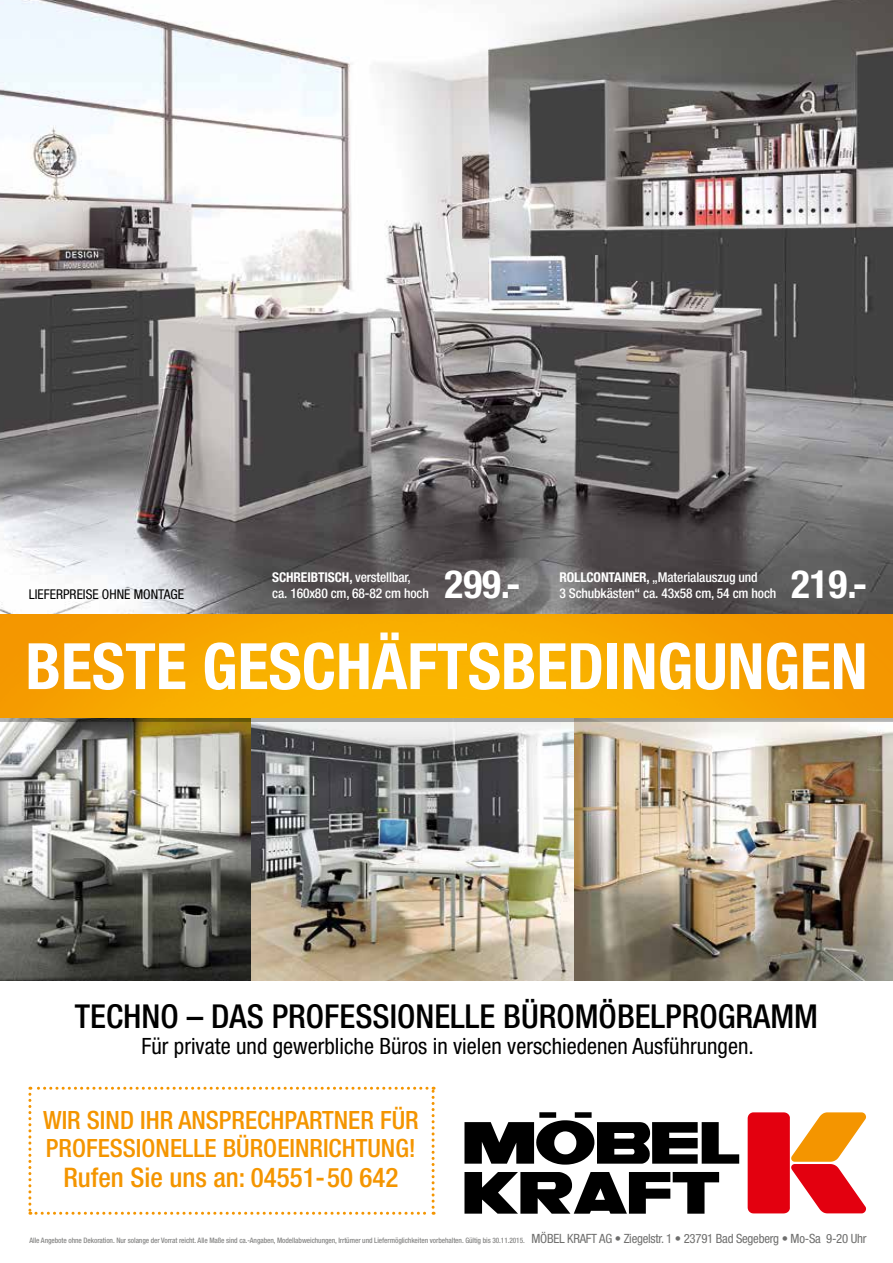
<style>
.page{position:relative;width:893px;height:1263px;background:#fff}
.page>*{position:absolute;margin:0;border:0;box-sizing:border-box;transform-origin:0 0}
.t1{font:700 condensed 64.05px "Helvetica Neue LT Std";color:#fff}
.t2{font:700 condensed 39px "Helvetica Neue LT Std";color:#fff}
.t3{font:500 condensed 33px "Helvetica Neue LT Std";color:#000}
.t4{font:500 condensed 27px "Helvetica Neue LT Std";color:#f49500}
.t5{font:500 condensed 25.2px/28.5px "Helvetica Neue LT Std";color:#f49500}
.t6{font:condensed 22.5px "Helvetica Neue LT Std";color:#000}
.t7{font:500 condensed 13.5px/16.5px "Helvetica Neue LT Std";letter-spacing:-.01em;color:#fff}
.t8{font:700 condensed 13.5px "Helvetica Neue LT Std";letter-spacing:-.01em;color:#fff}
.t9{font:condensed 13.5px "Helvetica Neue LT Std";color:#000}
.t10{font:500 condensed 7.5px "Helvetica Neue LT Std";letter-spacing:-.01em;color:#878786}
.s1{font-weight:700}
.s2{font-weight:500}
.s3{font-weight:400;font-size:12.75px;color:#6f6f6e}
</style>
<div class="page">
<img style="left:0;top:0;width:893px;height:980px">
<svg style="left:748px;top:1112px;width:118px;height:101px"></svg>
<svg style="left:464px;top:1112px;width:275px;height:102px"></svg>
<svg style="left:28px;top:1087px;width:407px;height:128px"></svg>
<svg style="left:0;top:614px;width:893px;height:103px;background:#f7a700"></svg>
<h2 class="t2" style="left:445px;top:561px;width:78px">299.-</h2>
<h1 class="t1" style="left:25px;top:627px;width:844px">BESTE GESCHÄFTSBEDINGUNGEN</h1>
<h3 class="t7" style="left:559px;top:568px;width:218px"><span class="s1">ROLLCONTAINER,</span> „Materialauszug und<br>3 Schubkästen“ ca. 43x58 cm, 54 cm hoch</h3>
<h2 class="t2" style="left:791px;top:561px;width:78px">219.-</h2>
<h3 class="t8" style="left:272px;top:569px;width:140px">SCHREIBTISCH, <span class="s2">verstellbar,</span></h3>
<h3 class="t9" style="left:29px;top:587px;width:157px">LIEFERPREISE OHNE MONTAGE</h3>
<h3 class="t7" style="left:272px;top:585px;width:158px">ca. 160x80 cm, 68-82 cm hoch</h3>
<h3 class="t3" style="left:75px;top:996px;width:745px">TECHNO – DAS PROFESSIONELLE BÜROMÖBELPROGRAMM</h3>
<h3 class="t6" style="left:141px;top:1033px;width:614px">Für private und gewerbliche Büros in vielen verschiedenen Ausführungen.</h3>
<h3 class="t5" style="left:43px;top:1105px;width:377px">WIR SIND IHR ANSPRECHPARTNER FÜR<br>PROFESSIONELLE BÜROEINRICHTUNG!</h3>
<h3 class="t4" style="left:63px;top:1161px;width:336px">Rufen Sie uns an: 04551-50 642</h3>
<p class="t10" style="left:29px;top:1236px;width:839px">Alle Angebote ohne Dekoration. Nur solange der Vorrat reicht. Alle Maße sind ca.-Angaben, Modell abweichungen, Irrtümer und Liefermöglichkeiten vorbehalten. Gültig bis 30.11.2015. <span class="s3">MÖBEL KRAFT AG • Ziegelstr. 1 • 23791 Bad Segeberg • Mo-Sa 9-20 Uhr</span></p>
</div>
